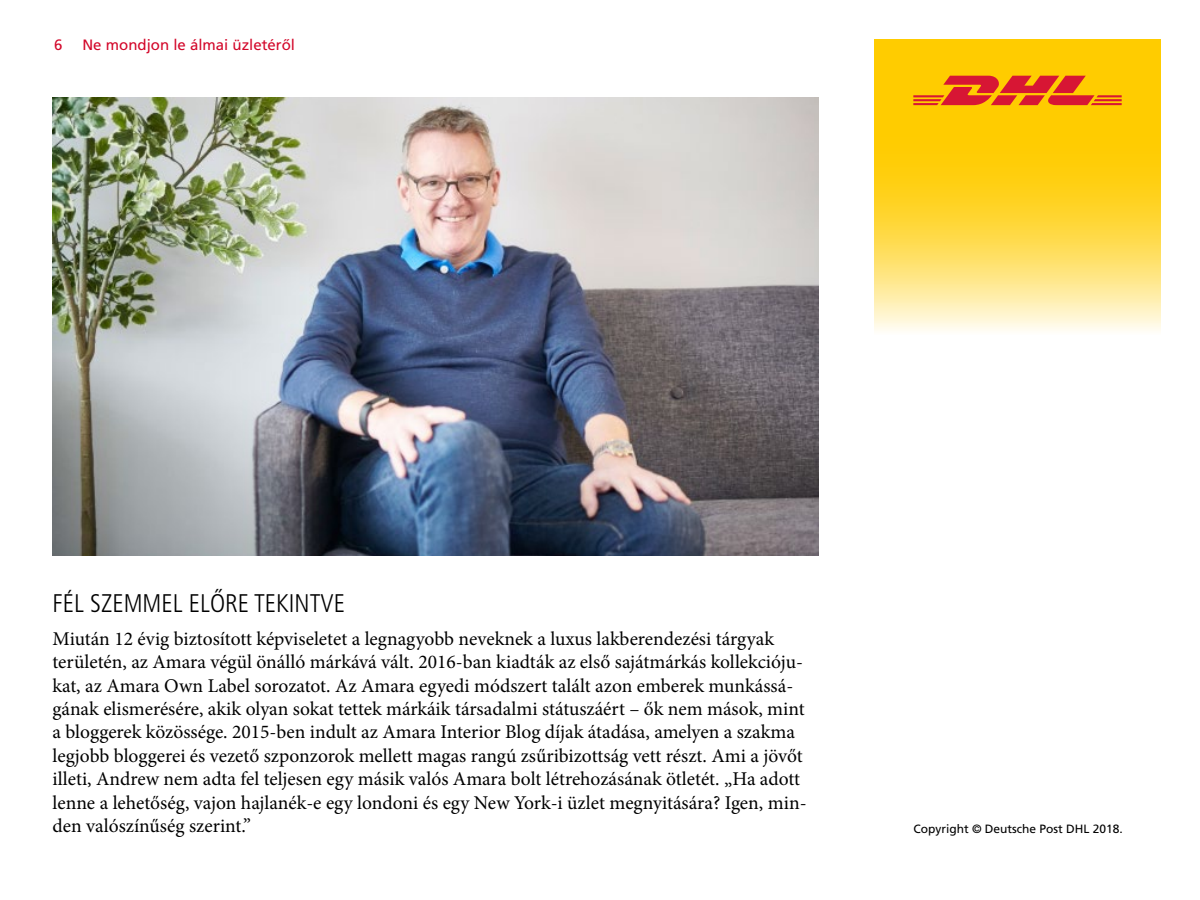
<style>
.page{position:relative;width:1200px;height:900px;background:#fff}
.page>*{position:absolute;margin:0;border:0;box-sizing:border-box;transform-origin:0 0}
.t1{font:300 condensed 25.5px "Frutiger LT Std";color:#000}
.t2{font:19.5px/23.4px "Minion Pro";color:#000}
.t3{font:15px "Frutiger LT Std";color:#d3072a}
.t4{font:12px "Frutiger LT Std";color:#000}
</style>
<div class="page">
<img style="left:52px;top:98px;width:767px;height:457px">
<div style="left:874px;top:39px;width:287px;height:73px;background:#fc0"></div>
<svg style="left:874px;top:105px;width:287px;height:226px;background:#feda4a"></svg>
<svg style="left:913px;top:76px;width:209px;height:29px"></svg>
<p class="t3" style="left:54px;top:36px;width:10px">6</p>
<p class="t3" style="left:82px;top:36px;width:214px">Ne mondjon le álmai üzletéről</p>
<h1 class="t1" style="left:52px;top:589px;width:294px">FÉL SZEMMEL ELŐRE TEKINTVE</h1>
<p class="t2" style="left:52px;top:627px;width:756px">Miután 12 évig biztosított képviseletet a legnagyobb neveknek a luxus lakberendezési tárgyak területén, az Amara végül önálló márkává vált. 2016-ban kiadták az első sajátmárkás kollekcióju&shy;kat, az Amara Own Label sorozatot. Az Amara egyedi módszert talált azon emberek munkássá&shy;gának elismerésére, akik olyan sokat tettek márkáik társadalmi státuszáért – ők nem mások, mint a bloggerek közössége. 2015-ben indult az Amara Interior Blog díjak átadása, amelyen a szakma legjobb bloggerei és vezető szponzorok mellett magas rangú zsűribizottság vett részt. Ami a jövőt illeti, Andrew nem adta fel teljesen egy másik valós Amara bolt létrehozásának ötletét. „Ha adott lenne a lehetőség, vajon hajlanék-e egy londoni és egy New York-i üzlet megnyitására? Igen, min&shy;den valószínűség szerint.”</p>
<p class="t4" style="left:913px;top:821px;width:211px">Copyright © Deutsche Post DHL 2018.</p>
</div>
